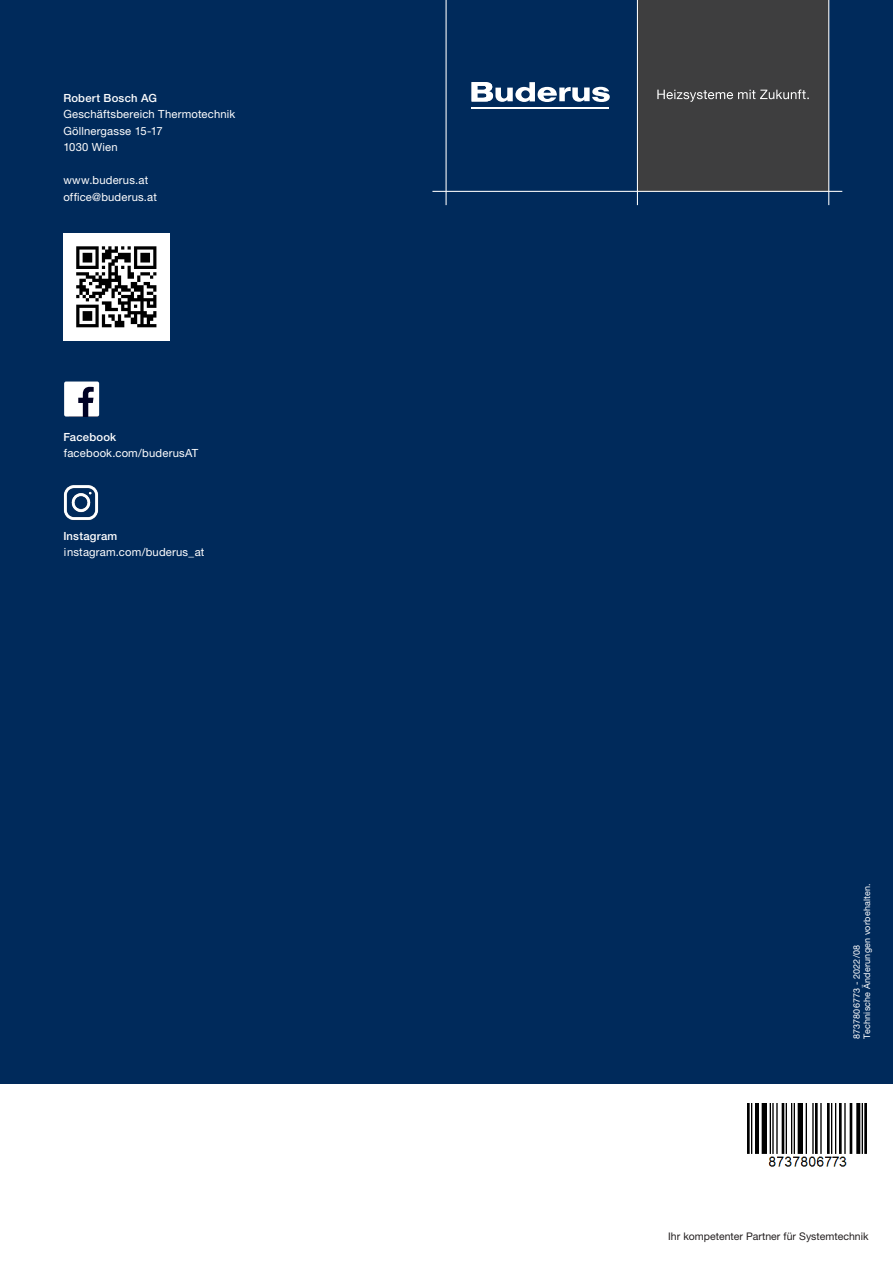
<style>
.page{position:relative;width:893px;height:1263px;background:#002a5b}
.page>*{position:absolute;margin:0;border:0;box-sizing:border-box;transform-origin:0 0}
.Address_internationa{font:11.25px/16.5px "Helvetica Neue LT Pro";letter-spacing:.015em;color:#fff}
.Address_internationa-2{font:500 11.25px "Helvetica Neue LT Pro";letter-spacing:.02em;color:#fff}
.t1{font:10.5px "Helvetica Neue LT Pro";color:#231f20}
.t2{font:9px "Helvetica Neue LT Pro";letter-spacing:.02em;color:#fff}
.s1{font-weight:500}
</style>
<div class="page">
<div style="left:637px;top:0;width:192px;height:191px;background:#3e3e3f"></div>
<hr style="left:446px;top:0;width:1px;height:205px;background:#fff">
<hr style="left:637px;top:0;width:1px;height:205px;background:#fff">
<hr style="left:432px;top:191px;width:410px;height:1px;background:#fff">
<hr style="left:828px;top:0;width:1px;height:205px;background:#fff">
<div style="left:0;top:1084px;width:893px;height:179px;background:#fff"></div>
<svg style="left:657px;top:90px;width:152px;height:12px"></svg>
<svg style="left:64px;top:381px;width:35px;height:35px"></svg>
<img style="left:63px;top:234px;width:107px;height:106px">
<hr style="left:472px;top:107px;width:137px;height:2px;background:#fff">
<svg style="left:472px;top:82px;width:138px;height:20px"></svg>
<img style="left:63px;top:485px;width:36px;height:35px">
<img style="left:747px;top:1103px;width:119px;height:64px">
<p class="Address_internationa" style="left:63px;top:89px;width:174px"><span class="s1">Robert Bosch AG<br></span>Geschäftsbereich Thermotechnik</p>
<p class="Address_internationa" style="left:63px;top:122px;width:101px">Göllnergasse 15-17</p>
<p class="Address_internationa" style="left:63px;top:139px;width:56px">1030 Wien</p>
<p class="Address_internationa" style="left:63px;top:172px;width:86px">www.buderus.at</p>
<p class="Address_internationa" style="left:63px;top:188px;width:95px">office@buderus.at</p>
<p class="Address_internationa-2" style="left:63px;top:430px;width:54px">Facebook</p>
<p class="Address_internationa" style="left:64px;top:445px;width:136px">facebook.com/buderusAT</p>
<p class="Address_internationa-2" style="left:63px;top:529px;width:55px">Instagram</p>
<p class="Address_internationa" style="left:64px;top:544px;width:142px">instagram.com/buderus_at</p>
<p class="t2" style="left:861px;top:1039px;width:157px;rotate:-90deg">Technische Änderungen vorbehalten.</p>
<p class="t2" style="left:851px;top:1039px;width:95px;rotate:-90deg">8737806773 - 2022/08</p>
<p class="t1" style="left:668px;top:1229px;width:202px">Ihr kompetenter Partner für Systemtechnik</p>
</div>
